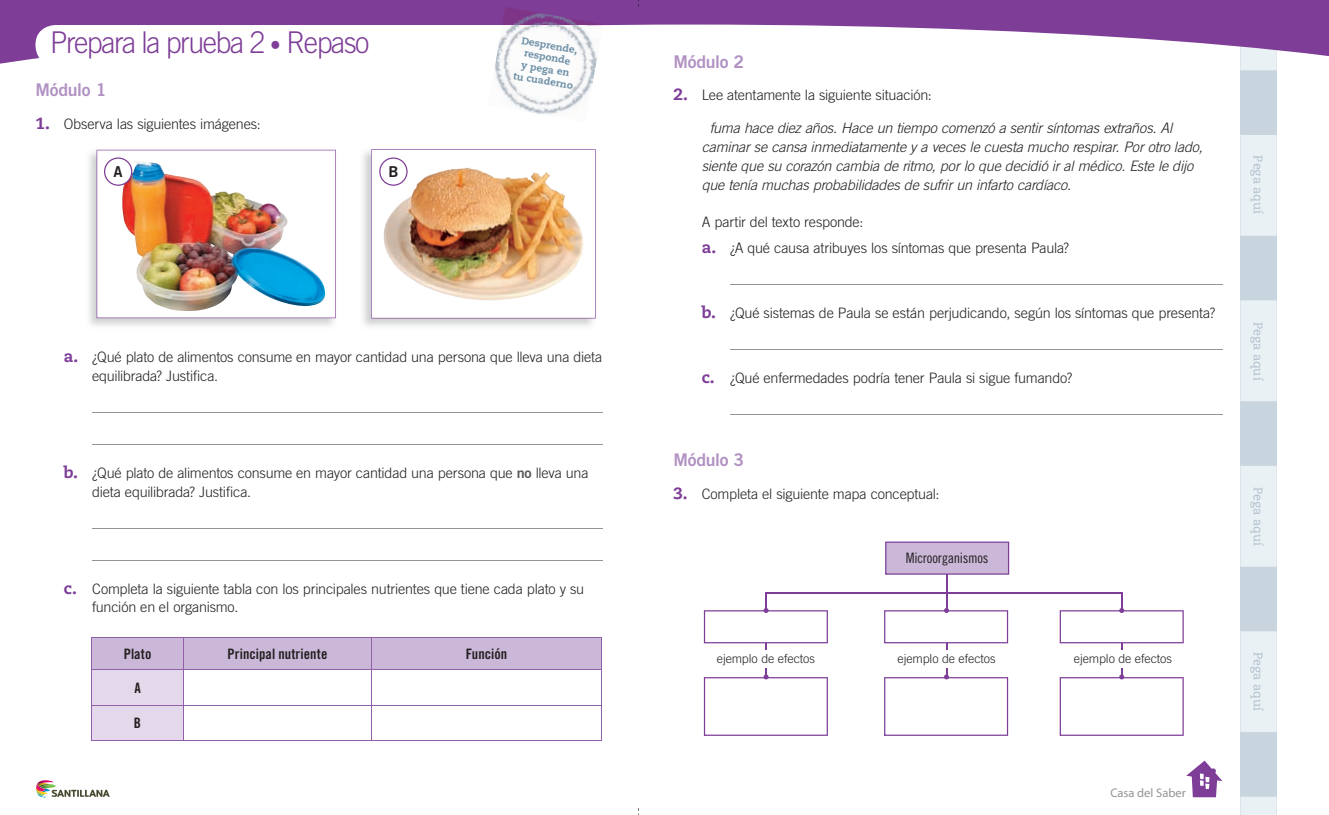
<style>
.page{position:relative;width:1329px;height:815px;background:#fff}
.page>*{position:absolute;margin:0;border:0;box-sizing:border-box;transform-origin:0 0}
.t1{font:300 30px "Trade Gothic LT Std";letter-spacing:-.05em;color:#7e3e98;scale:.95 1}
.t2{font:17.5px "Trade Gothic LT Std Bd 2";letter-spacing:-.015em;color:#b192c3}
.t3{font:15px "Trade Gothic LT Std Bd 2";color:#231f20}
.t4{font:300 14.38px/18.8px "Trade Gothic LT Std";letter-spacing:-.015em;color:#231f20}
.t5{font:italic 300 14.38px/18.8px "Trade Gothic LT Std";letter-spacing:-.015em;color:#231f20}
.t6{font:14.38px "Trade Gothic LT Std Bd Cn 20";letter-spacing:.005em;color:#231f20}
.t7{font:14.38px "Trade Gothic LT Std Cn 18";letter-spacing:-.015em;color:#231f20}
.t8{font:300 12.5px "Trade Gothic LT Std";letter-spacing:-.01em;color:#231f20}
.t9{font:12.5px "Caecilia LT Std";letter-spacing:-.005em;color:#b0bfcc}
.t10{font:12.5px "Myriad Pro";color:#939598}
.t11{font:800 10px/12px "Caecilia LT Std";color:#7092a8;text-align:center}
.s1{font-size:22.5px}
.s2{font-family:"Caecilia LT Std";font-weight:800;font-size:16.25px;color:#7e3e98}
.s3{font-family:"Trade Gothic LT Std Bd 2";font-weight:400;color:#57585a}
</style>
<div class="page">
<svg style="left:36px;top:780px;width:74px;height:18px"></svg>
<svg style="left:1240px;top:97px;width:36px;height:718px;background:#dae3ea"></svg>
<svg style="left:1186px;top:761px;width:36px;height:36px"></svg>
<hr style="left:730px;top:284px;width:492px;height:1px;background:#939598">
<hr style="left:730px;top:349px;width:492px;height:1px;background:#939598">
<hr style="left:730px;top:414px;width:492px;height:1px;background:#939598">
<hr style="left:92px;top:412px;width:510px;height:1px;background:#939598">
<hr style="left:92px;top:444px;width:510px;height:1px;background:#939598">
<hr style="left:92px;top:528px;width:510px;height:1px;background:#939598">
<hr style="left:92px;top:560px;width:510px;height:1px;background:#939598">
<svg style="left:0;top:0;width:1329px;height:97px"></svg>
<div style="left:35px;top:25px;width:567px;height:41px;background:#fff;border-radius:20px"></div>
<img style="left:488px;top:25px;width:115px;height:90px">
<img style="left:502px;top:7px;width:101px;height:18px">
<img style="left:495px;top:25px;width:106px;height:41px">
<svg style="left:92px;top:638px;width:509px;height:102px"></svg>
<hr style="left:91px;top:637px;width:92px;height:1px;background:#9160a8">
<hr style="left:91px;top:638px;width:1px;height:31px;background:#9160a8">
<hr style="left:183px;top:637px;width:189px;height:1px;background:#9160a8">
<hr style="left:183px;top:638px;width:1px;height:31px;background:#9160a8">
<hr style="left:372px;top:637px;width:230px;height:1px;background:#9160a8">
<hr style="left:371px;top:638px;width:1px;height:31px;background:#9160a8">
<hr style="left:601px;top:638px;width:1px;height:31px;background:#9160a8">
<hr style="left:91px;top:669px;width:92px;height:1px;background:#9160a8">
<hr style="left:91px;top:670px;width:1px;height:35px;background:#9160a8">
<hr style="left:183px;top:669px;width:189px;height:1px;background:#9160a8">
<hr style="left:183px;top:670px;width:1px;height:35px;background:#9160a8">
<hr style="left:372px;top:669px;width:230px;height:1px;background:#9160a8">
<hr style="left:371px;top:670px;width:1px;height:35px;background:#9160a8">
<hr style="left:601px;top:670px;width:1px;height:35px;background:#9160a8">
<hr style="left:91px;top:705px;width:92px;height:1px;background:#9160a8">
<hr style="left:91px;top:705px;width:1px;height:35px;background:#9160a8">
<hr style="left:183px;top:705px;width:189px;height:1px;background:#9160a8">
<hr style="left:183px;top:705px;width:1px;height:35px;background:#9160a8">
<hr style="left:372px;top:705px;width:230px;height:1px;background:#9160a8">
<hr style="left:371px;top:705px;width:1px;height:35px;background:#9160a8">
<hr style="left:601px;top:705px;width:1px;height:35px;background:#9160a8">
<hr style="left:91px;top:740px;width:92px;height:1px;background:#9160a8">
<hr style="left:183px;top:740px;width:189px;height:1px;background:#9160a8">
<hr style="left:372px;top:740px;width:230px;height:1px;background:#9160a8">
<hr style="left:946px;top:640px;width:1px;height:37px;background:#7e3e98">
<svg style="left:884px;top:674px;width:124px;height:62px"></svg>
<hr style="left:1121px;top:637px;width:1px;height:40px;background:#7e3e98">
<svg style="left:1059px;top:674px;width:125px;height:62px"></svg>
<hr style="left:765px;top:635px;width:2px;height:42px;background:#7e3e98">
<svg style="left:704px;top:674px;width:124px;height:62px"></svg>
<hr style="left:765px;top:592px;width:357px;height:1px;background:#7e3e98">
<svg style="left:885px;top:542px;width:124px;height:33px;background:#c5aed4"></svg>
<hr style="left:946px;top:574px;width:1px;height:36px;background:#7e3e98">
<svg style="left:884px;top:608px;width:124px;height:35px"></svg>
<svg style="left:1059px;top:592px;width:125px;height:51px"></svg>
<div style="left:705px;top:650px;width:122px;height:18px;background:#fff"></div>
<div style="left:886px;top:650px;width:121px;height:18px;background:#fff"></div>
<div style="left:1062px;top:650px;width:122px;height:18px;background:#fff"></div>
<svg style="left:704px;top:593px;width:124px;height:50px"></svg>
<img style="left:89px;top:149px;width:247px;height:177px">
<img style="left:97px;top:150px;width:239px;height:168px">
<img style="left:371px;top:149px;width:225px;height:169px">
<p class="t1" style="left:50px;top:25px;width:338px">Prepara la prueba 2 <span class="s1">•</span> Repaso</p>
<p class="t11" style="left:521px;top:34px;width:62px;rotate:10deg">Desprende, responde<br>y pega en tu cuaderno</p>
<p class="t2" style="left:35px;top:79px;width:72px">Módulo 1</p>
<p class="t4" style="left:35px;top:114px;width:227px"><span class="s2">1.</span> Observa las siguientes imágenes:</p>
<p class="t3" style="left:114px;top:162px;width:11px">A</p>
<p class="t3" style="left:388px;top:162px;width:12px">B</p>
<p class="t4" style="left:92px;top:347px;width:512px;text-indent:-28px"><span class="s2">a.</span> ¿Qué plato de alimentos consume en mayor cantidad una persona que lleva una dieta equilibrada? Justifica.</p>
<p class="t4" style="left:92px;top:463px;width:498px;text-indent:-28px"><span class="s2">b.</span> ¿Qué plato de alimentos consume en mayor cantidad una persona que <span class="s3">no</span> lleva una dieta equilibrada? Justifica.</p>
<p class="t4" style="left:92px;top:579px;width:493px;text-indent:-28px"><span class="s2">c.</span> Completa la siguiente tabla con los principales nutrientes que tiene cada plato y su función en el organismo.</p>
<p class="t6" style="left:124px;top:645px;width:29px">Plato</p>
<p class="t6" style="left:228px;top:645px;width:101px">Principal nutriente</p>
<p class="t6" style="left:466px;top:645px;width:43px">Función</p>
<p class="t6" style="left:134px;top:679px;width:8px">A</p>
<p class="t6" style="left:134px;top:714px;width:9px">B</p>
<p class="t2" style="left:673px;top:50px;width:72px">Módulo 2</p>
<p class="t4" style="left:673px;top:86px;width:260px"><span class="s2">2.</span> Lee atentamente la siguiente situación:</p>
<p class="t5" style="left:702px;top:119px;width:502px;text-indent:8px">fuma hace diez años. Hace un tiempo comenzó a sentir síntomas extraños. Al caminar se cansa inmediatamente y a veces le cuesta mucho respirar. Por otro lado, siente que su corazón cambia de ritmo, por lo que decidió ir al médico. Este le dijo que tenía muchas probabilidades de sufrir un infarto cardíaco.</p>
<p class="t4" style="left:702px;top:209px;width:369px;line-height:25.9px">A partir del texto responde:<br><span class="s2">a.</span> ¿A qué causa atribuyes los síntomas que presenta Paula?</p>
<p class="t4" style="left:702px;top:303px;width:515px"><span class="s2">b.</span> ¿Qué sistemas de Paula se están perjudicando, según los síntomas que presenta?</p>
<p class="t4" style="left:702px;top:368px;width:372px"><span class="s2">c.</span> ¿Qué enfermedades podría tener Paula si sigue fumando?</p>
<p class="t2" style="left:673px;top:449px;width:72px">Módulo 3</p>
<p class="t4" style="left:673px;top:484px;width:268px"><span class="s2">3.</span> Completa el siguiente mapa conceptual:</p>
<p class="t7" style="left:906px;top:550px;width:84px">Microorganismos</p>
<p class="t8" style="left:717px;top:651px;width:100px">ejemplo de efectos</p>
<p class="t8" style="left:897px;top:651px;width:100px">ejemplo de efectos</p>
<p class="t8" style="left:1074px;top:651px;width:100px">ejemplo de efectos</p>
<p class="t10" style="left:1110px;top:785px;width:77px">Casa del Saber</p>
<p class="t9" style="left:1265px;top:155px;width:60px;rotate:90deg">Pega aquí</p>
<p class="t9" style="left:1265px;top:322px;width:60px;rotate:90deg">Pega aquí</p>
<p class="t9" style="left:1265px;top:487px;width:60px;rotate:90deg">Pega aquí</p>
<p class="t9" style="left:1265px;top:652px;width:60px;rotate:90deg">Pega aquí</p>
</div>
